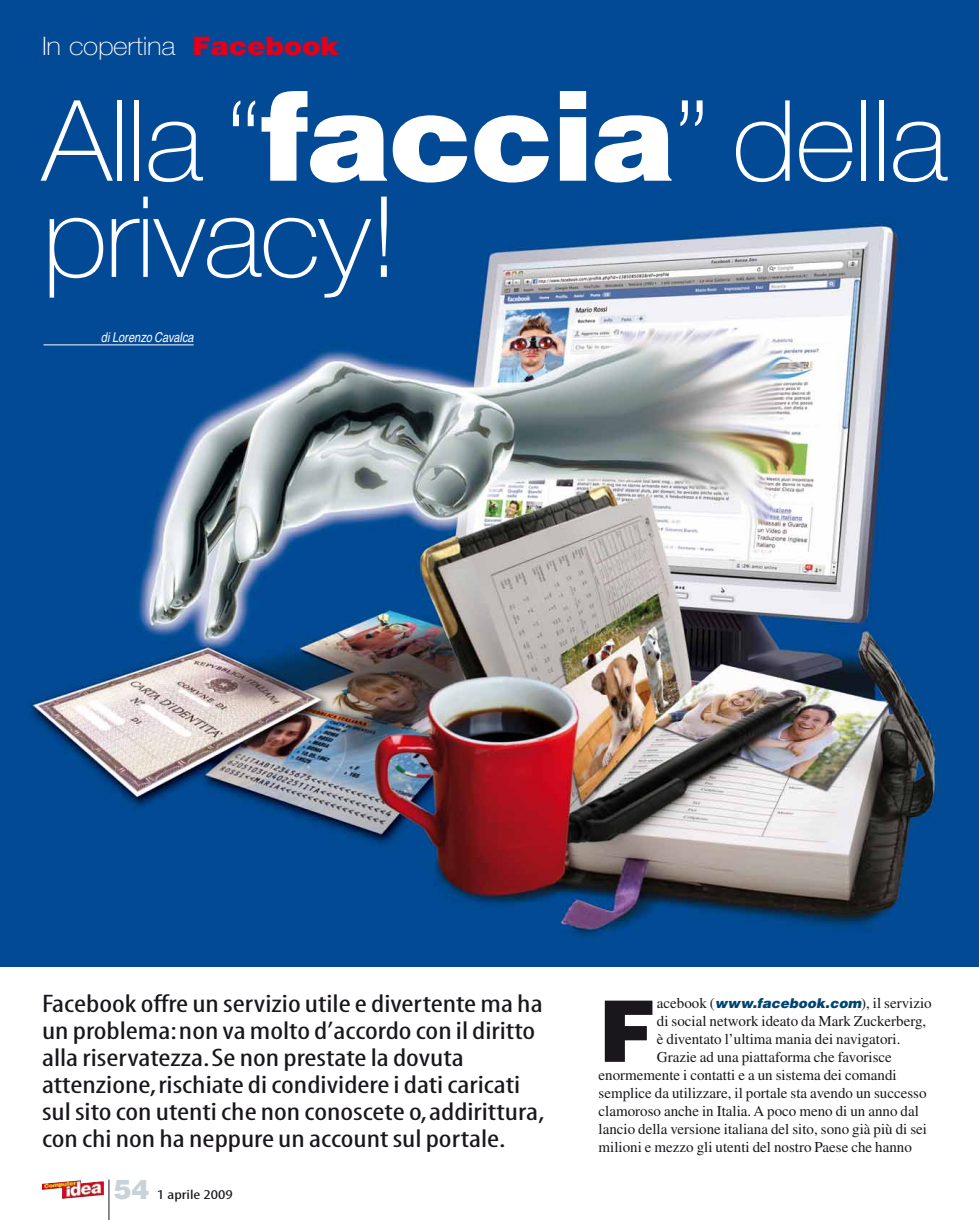
<style>
.page{position:relative;width:979px;height:1220px;background:#fff}
.page>*{position:absolute;margin:0;border:0;box-sizing:border-box;transform-origin:0 0}
.t1{font:100 112.5px/96.1px "Helvetica Neue LT";letter-spacing:-.015em;color:#fff;scale:1.04 1}
.t2{font:900 85.05px "Helvetica LT";color:#1a171c}
.t3{font:condensed 25.5px/27px "Myriad";color:#1a171c;scale:1.3 1}
.t4{font:100 25.5px "Helvetica Neue LT";letter-spacing:-.01em;color:#fff;scale:1.1 1}
.t5{font:15px "Times LT";color:#1a171c}
.t6{font:italic condensed 13.5px "Helvetica LT";color:#fff}
.t7{font:condensed 13.5px "Myriad";color:#1a171c;scale:1.4 1}
.s1{font-family:"Helvetica LT";font-weight:900;color:#e2001a}
.s2{font-family:"Helvetica LT";font-weight:900;font-size:121.35px}
.s3{font-family:"Helvetica LT";font-weight:900;font-stretch:normal;font-size:27px;color:#c8d3d9}
.s4{font-family:"Helvetica LT";font-weight:900;font-style:italic;font-size:13.5px;color:#00456f}
</style>
<div class="page">
<img style="left:0;top:0;width:978px;height:967px">
<hr style="left:44px;top:345px;width:150px;height:1px;background:#fff">
<img style="left:42px;top:1180px;width:62px;height:19px">
<hr style="left:109px;top:1180px;width:1px;height:40px;background:#1a171c">
<h3 class="t4" style="left:42px;top:31px;width:271px">In copertina <span class="s1">Facebook</span></h3>
<h1 class="t1" style="left:42px;top:94px;width:872px">Alla “<span class="s2">faccia</span>” della privacy!</h1>
<p class="t6" style="left:101px;top:332px;width:94px">di Lorenzo Cavalca</p>
<p class="t3" style="left:42px;top:989px;width:388px">Facebook offre un servizio utile e divertente ma ha un problema:non va molto d’accordo con il diritto alla riservatezza.Se non prestate la dovuta attenzione,rischiate di condividere i dati caricati sul sito con utenti che non conoscete o,addirittura, con chi non ha neppure un account sul portale.</p>
<p class="t7" style="left:113px;top:1187px;width:87px"><span class="s3">54</span> 1 aprile 2009</p>
<h2 class="t2" style="left:598px;top:991px;width:58px">F</h2>
<p class="t5" style="left:656px;top:997px;width:276px">acebook (<span class="s4">www.facebook.com</span>), il servizio</p>
<p class="t5" style="left:656px;top:1015px;width:271px">di social network ideato da Mark Zuckerberg,</p>
<p class="t5" style="left:656px;top:1033px;width:245px">è diventato l’ultima mania dei navigatori.</p>
<p class="t5" style="left:656px;top:1051px;width:236px">Grazie ad una piattaforma che favorisce</p>
<p class="t5" style="left:598px;top:1069px;width:300px">enormemente i contatti e a un sistema dei comandi</p>
<p class="t5" style="left:598px;top:1087px;width:329px">semplice da utilizzare, il portale sta avendo un successo</p>
<p class="t5" style="left:598px;top:1105px;width:322px">clamoroso anche in Italia. A poco meno di un anno dal</p>
<p class="t5" style="left:598px;top:1123px;width:330px">lancio della versione italiana del sito, sono già più di sei</p>
<p class="t5" style="left:598px;top:1141px;width:315px">milioni e mezzo gli utenti del nostro Paese che hanno</p>
</div>
